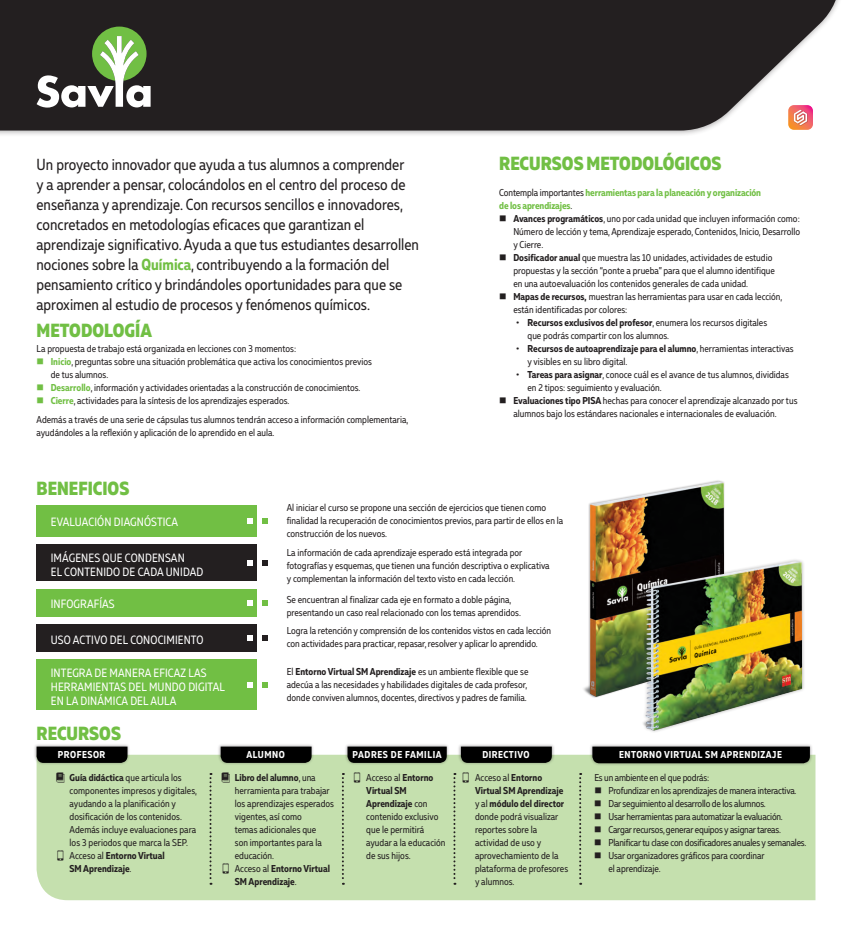
<style>
.page{position:relative;width:852px;height:937px;background:#fff}
.page>*{position:absolute;margin:0;border:0;box-sizing:border-box;transform-origin:0 0}
.t1{font:800 19px "Muller Narrow";color:#71bf44}
.t2{font:16px/20px "Muller Narrow";color:#231f20}
.t3{font:12px/14px "Muller Narrow";letter-spacing:.01em;color:#fff}
.t4{font:10px/13px "Muller Narrow";color:#231f20}
.t5{font:10px/13px "Muller Narrow";letter-spacing:-.02em;color:#231f20}
.t6{font:700 10px "Muller Narrow";color:#231f20}
.t7{font:700 10px/13px "Muller Narrow";letter-spacing:-.01em;color:#71bf44}
.t8{font:700 10px "Muller Narrow";letter-spacing:.05em;color:#fff}
.s1{font-weight:700;color:#71bf44}
.s2{font-weight:400;color:#231f20}
.s3{font-weight:700}
.s4{font-family:"icofont"}
.s5{font-family:"icofont";font-weight:400}
.s6{font-weight:400}
</style>
<div class="page">
<div style="left:0;top:0;width:846px;height:137px;background:#231f20;opacity:.4"></div>
<svg style="left:0;top:0;width:840px;height:131px;background:#332f30"></svg>
<svg style="left:788px;top:105px;width:24px;height:25px"></svg>
<div style="left:37px;top:505px;width:220px;height:31px;background:#71bf44"></div>
<div style="left:37px;top:544px;width:220px;height:37px;background:#231f20"></div>
<div style="left:37px;top:589px;width:220px;height:27px;background:#71bf44"></div>
<div style="left:37px;top:624px;width:220px;height:27px;background:#231f20"></div>
<div style="left:37px;top:659px;width:220px;height:51px;background:#71bf44"></div>
<svg style="left:262px;top:518px;width:5px;height:5px"></svg>
<svg style="left:262px;top:560px;width:5px;height:5px"></svg>
<svg style="left:262px;top:600px;width:5px;height:5px"></svg>
<svg style="left:262px;top:635px;width:5px;height:5px"></svg>
<svg style="left:262px;top:682px;width:5px;height:5px"></svg>
<svg style="left:247px;top:518px;width:6px;height:5px"></svg>
<svg style="left:247px;top:560px;width:6px;height:5px"></svg>
<svg style="left:247px;top:600px;width:6px;height:5px"></svg>
<svg style="left:247px;top:635px;width:6px;height:5px"></svg>
<svg style="left:247px;top:682px;width:6px;height:5px"></svg>
<div style="left:37px;top:755px;width:778px;height:145px;background:#c5e0ae"></div>
<div style="left:33px;top:743px;width:98px;height:23px;background:#231f20;opacity:.4"></div>
<svg style="left:37px;top:746px;width:90px;height:17px;background:#090909"></svg>
<div style="left:217px;top:743px;width:98px;height:23px;background:#231f20;opacity:.4"></div>
<svg style="left:221px;top:746px;width:90px;height:17px;background:#090909"></svg>
<div style="left:344px;top:743px;width:106px;height:23px;background:#231f20;opacity:.4"></div>
<svg style="left:347px;top:746px;width:99px;height:17px;background:#0a0a0a"></svg>
<div style="left:457px;top:743px;width:98px;height:23px;background:#231f20;opacity:.4"></div>
<svg style="left:461px;top:746px;width:90px;height:17px;background:#090909"></svg>
<div style="left:589px;top:743px;width:223px;height:23px;background:#231f20;opacity:.4"></div>
<div style="left:592px;top:746px;width:217px;height:17px;background:#000"></div>
<svg style="left:209px;top:773px;width:2px;height:112px"></svg>
<svg style="left:342px;top:773px;width:2px;height:112px"></svg>
<svg style="left:453px;top:773px;width:2px;height:112px"></svg>
<svg style="left:579px;top:773px;width:2px;height:112px"></svg>
<img style="left:583px;top:480px;width:142px;height:218px">
<img style="left:631px;top:551px;width:173px;height:181px">
<svg style="left:37px;top:27px;width:114px;height:81px"></svg>
<svg style="left:595px;top:787px;width:6px;height:6px"></svg>
<svg style="left:595px;top:800px;width:6px;height:6px"></svg>
<svg style="left:595px;top:813px;width:6px;height:6px"></svg>
<svg style="left:595px;top:826px;width:6px;height:6px"></svg>
<svg style="left:595px;top:839px;width:6px;height:6px"></svg>
<svg style="left:595px;top:852px;width:6px;height:6px"></svg>
<p class="t2" style="left:37px;top:155px;width:384px">Un proyecto innovador que ayuda a tus alumnos a comprender<br>y a aprender a pensar, colocándolos en el centro del proceso de enseñanza y aprendizaje. Con recursos sencillos e innovadores, concretados en metodologías eficaces que garantizan el aprendizaje significativo. Ayuda a que tus estudiantes desarrollen nociones sobre la <span class="s1">Química</span>, contribuyendo a la formación del pensamiento crítico y brindándoles oportunidades para que se aproximen al estudio de procesos y fenómenos químicos.</p>
<h1 class="t1" style="left:37px;top:318px;width:117px">METODOLOGÍA</h1>
<p class="t4" style="left:51px;top:342px;width:323px;text-indent:-14px">La propuesta de trabajo está organizada en lecciones con 3 momentos:<br><span class="s1">Inicio</span>, preguntas sobre una situación problemática que activa los conocimientos previos de tus alumnos.<br><span class="s1">Desarrollo</span>, información y actividades orientadas a la construcción de conocimientos.<br><span class="s1">Cierre</span>, actividades para la síntesis de los aprendizajes esperados.</p>
<p class="t4" style="left:37px;top:412px;width:373px">Además a través de una serie de cápsulas tus alumnos tendrán acceso a información complementaria, ayudándoles a la reflexión y aplicación de lo aprendido en el aula.</p>
<h1 class="t1" style="left:499px;top:151px;width:224px">RECURSOS METODOLÓGICOS</h1>
<p class="t7" style="left:499px;top:186px;width:263px"><span class="s2">Contempla importantes</span> herramientas para la planeación y organización de los aprendizajes<span class="s2">.</span></p>
<p class="t4" style="left:513px;top:212px;width:288px"><span class="s3">Avances programáticos</span>, uno por cada unidad que incluyen información como:<br>Número de lección y tema, Aprendizaje esperado, Contenidos, Inicio, Desarrollo y Cierre.<br><span class="s3">Dosificador anual</span> que muestra las 10 unidades, actividades de estudio propuestas y la sección “ponte a prueba” para que el alumno identifique<br>en una autoevaluación los contenidos generales de cada unidad.<br><span class="s3">Mapas de recursos,</span> muestran las herramientas para usar en cada lección, están identificadas por colores:</p>
<p class="t4" style="left:527px;top:316px;width:241px;text-indent:-11px"><span class="s3">• Recursos exclusivos del profesor</span>, enumera los recursos digitales que podrás compartir con los alumnos.</p>
<p class="t4" style="left:527px;top:342px;width:267px;text-indent:-11px"><span class="s3">• Recursos de autoaprendizaje para el alumno</span>, herramientas interactivas y visibles en su libro digital.</p>
<p class="t4" style="left:516px;top:368px;width:274px"><span class="s3">• Tareas para asignar</span>, conoce cuál es el avance de tus alumnos, divididas</p>
<p class="t4" style="left:527px;top:381px;width:136px">en 2 tipos: seguimiento y evaluación.</p>
<p class="t4" style="left:513px;top:394px;width:285px"><span class="s3">Evaluaciones tipo PISA</span> hechas para conocer el aprendizaje alcanzado por tus</p>
<p class="t4" style="left:513px;top:407px;width:265px">alumnos bajo los estándares nacionales e internacionales de evaluación.</p>
<h1 class="t1" style="left:37px;top:476px;width:94px">BENEFICIOS</h1>
<p class="t3" style="left:51px;top:515px;width:129px">EVALUACIÓN DIAGNÓSTICA</p>
<p class="t3" style="left:51px;top:550px;width:154px">IMÁGENES QUE CONDENSAN<br>EL CONTENIDO DE CADA UNIDAD</p>
<p class="t3" style="left:51px;top:597px;width:65px">INFOGRAFÍAS</p>
<p class="t3" style="left:51px;top:632px;width:154px">USO ACTIVO DEL CONOCIMIENTO</p>
<p class="t3" style="left:51px;top:665px;width:175px">INTEGRA DE MANERA EFICAZ LAS<br>HERRAMIENTAS DEL MUNDO DIGITAL<br>EN LA DINÁMICA DEL AULA</p>
<h1 class="t1" style="left:37px;top:721px;width:86px">RECURSOS</h1>
<p class="t4" style="left:287px;top:501px;width:278px">Al iniciar el curso se propone una sección de ejercicios que tienen como finalidad la recuperación de conocimientos previos, para partir de ellos en la construcción de los nuevos.</p>
<p class="t4" style="left:287px;top:546px;width:264px">La información de cada aprendizaje esperado está integrada por fotografías y esquemas, que tienen una función descriptiva o explicativa y complementan la información del texto visto en cada lección.</p>
<p class="t4" style="left:287px;top:593px;width:236px">Se encuentran al finalizar cada eje en formato a doble página, presentando un caso real relacionado con los temas aprendidos.</p>
<p class="t4" style="left:287px;top:624px;width:266px">Logra la retención y comprensión de los contenidos vistos en cada lección con actividades para practicar, repasar, resolver y aplicar lo aprendido.</p>
<p class="t4" style="left:287px;top:665px;width:243px">El <span class="s3">Entorno Virtual SM Aprendizaje</span> es un ambiente flexible que se adecúa a las necesidades y habilidades digitales de cada profesor, donde conviven alumnos, docentes, directivos y padres de familia.</p>
<p class="t8" style="left:58px;top:748px;width:49px">PROFESOR</p>
<p class="t8" style="left:246px;top:748px;width:40px">ALUMNO</p>
<p class="t8" style="left:352px;top:748px;width:91px">PADRES DE FAMILIA</p>
<p class="t8" style="left:482px;top:748px;width:49px">DIRECTIVO</p>
<p class="t8" style="left:619px;top:748px;width:164px">ENTORNO VIRTUAL SM APRENDIZAJE</p>
<p class="t4" style="left:55px;top:771px;width:128px"><span class="s4">˒</span> <span class="s3">Guía didáctica</span> que articula los</p>
<p class="t4" style="left:70px;top:784px;width:129px">componentes impresos y digitales,</p>
<p class="t4" style="left:70px;top:797px;width:108px">ayudando a la planificación y</p>
<p class="t4" style="left:70px;top:810px;width:114px">dosificación de los contenidos.</p>
<p class="t4" style="left:70px;top:823px;width:128px">Además incluye evaluaciones para</p>
<p class="t4" style="left:70px;top:836px;width:120px">los 3 periodos que marca la SEP.</p>
<p class="t6" style="left:55px;top:849px;width:111px"><span class="s5">Ҋ</span> <span class="s6">Acceso al</span> Entorno Virtual</p>
<p class="t6" style="left:70px;top:862px;width:63px">SM Aprendizaje<span class="s6">.</span></p>
<p class="t6" style="left:221px;top:771px;width:96px"><span class="s5">˒</span> Libro del alumno<span class="s6">, una</span></p>
<p class="t4" style="left:235px;top:784px;width:96px">herramienta para trabajar</p>
<p class="t4" style="left:235px;top:797px;width:101px">los aprendizajes esperados</p>
<p class="t4" style="left:235px;top:810px;width:69px">vigentes, así como</p>
<p class="t4" style="left:235px;top:823px;width:83px">temas adicionales que</p>
<p class="t4" style="left:235px;top:836px;width:88px">son importantes para la</p>
<p class="t4" style="left:235px;top:849px;width:41px">educación.</p>
<p class="t6" style="left:221px;top:862px;width:111px"><span class="s5">Ҋ</span> <span class="s6">Acceso al</span> Entorno Virtual</p>
<p class="t6" style="left:235px;top:875px;width:63px">SM Aprendizaje<span class="s6">.</span></p>
<p class="t4" style="left:366px;top:771px;width:81px;text-indent:-14px"><span class="s4">Ҋ</span> Acceso al <span class="s3">Entorno<br>Virtual SM<br>Aprendizaje</span> con contenido exclusivo que le permitirá ayudar a la educación de sus hijos.</p>
<p class="t4" style="left:475px;top:771px;width:95px;text-indent:-14px"><span class="s4">Ҋ</span> Acceso al <span class="s3">Entorno<br>Virtual SM Aprendizaje </span>y al <span class="s3">módulo del director </span>donde podrá visualizar reportes sobre la actividad de uso y aprovechamiento de la plataforma de profesores y alumnos.</p>
<p class="t5" style="left:608px;top:771px;width:199px;text-indent:-14px">Es un ambiente en el que podrás:<br>Profundizar en los aprendizajes de manera interactiva.<br>Dar seguimiento al desarrollo de los alumnos.<br>Usar herramientas para automatizar la evaluación.<br>Cargar recursos, generar equipos y asignar tareas.<br>Planificar tu clase con dosificadores anuales y semanales.<br>Usar organizadores gráficos para coordinar<br>el aprendizaje.</p>
</div>
